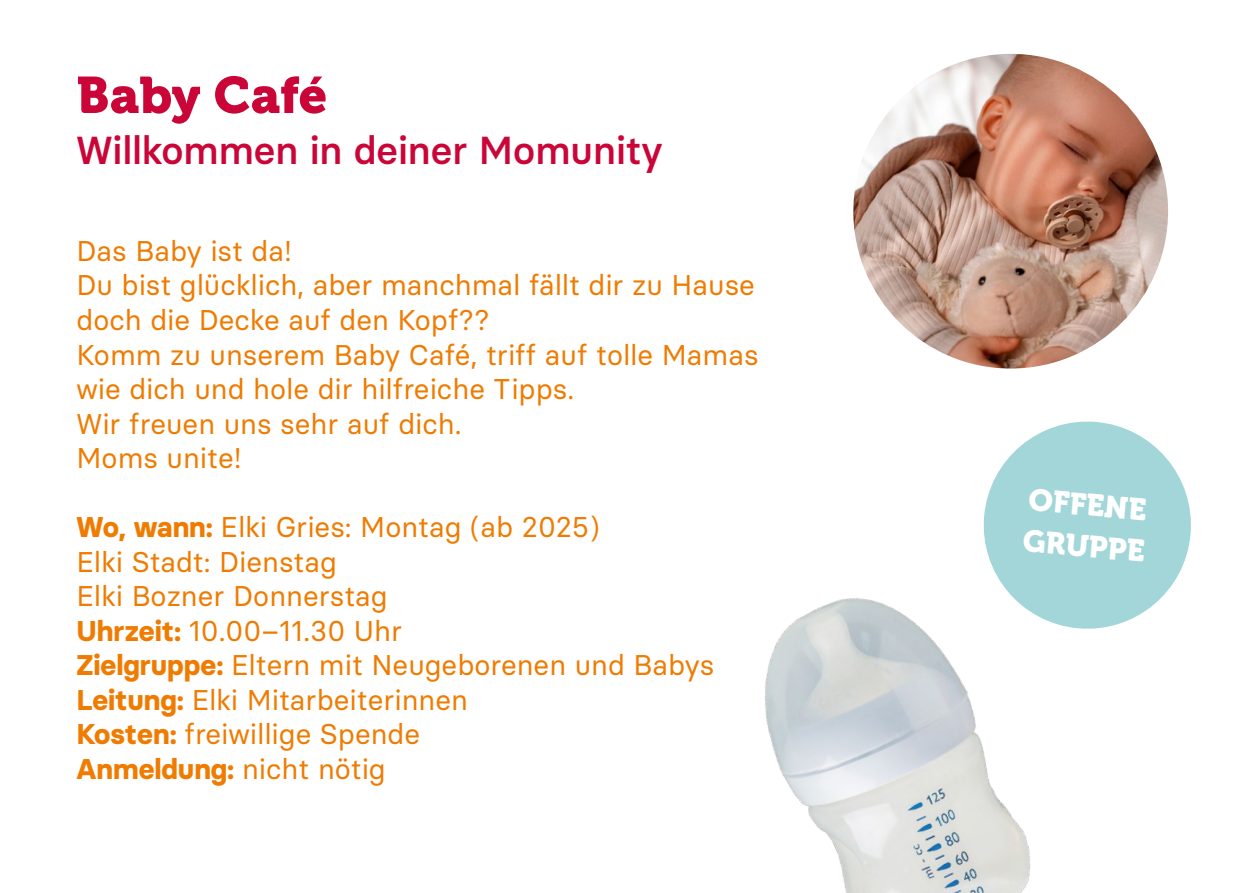
<style>
.page{position:relative;width:1259px;height:893px;background:#fff}
.page>*{position:absolute;margin:0;border:0;box-sizing:border-box;transform-origin:0 0}
.t1{font:51px "Museo 900";color:#ca0538}
.t2{font:500 39px "Basier Circle";color:#ca0538}
.t3{font:30.6px/41.7px "Museo 900";color:#fff}
.t4{font:28.5px/34.5px "Basier Circle";color:#ef7b00}
.s1{font-weight:700}
</style>
<div class="page">
<img style="left:853px;top:54px;width:315px;height:315px;border-radius:157px">
<svg style="left:1003px;top:421px;width:188px;height:207px;fill:#a2d6d8"></svg>
<img style="left:765px;top:465px;width:336px;height:428px">
<h1 class="t1" style="left:77px;top:66px;width:252px">Baby Café</h1>
<h2 class="t2" style="left:77px;top:126px;width:587px">Willkommen in deiner Momunity</h2>
<p class="t4" style="left:77px;top:233px;width:683px">Das Baby ist da!<br>Du bist glücklich, aber manchmal fällt dir zu Hause doch die Decke auf den Kopf??<br>Komm zu unserem Baby Café, triff auf tolle Mamas wie dich und hole dir hilfreiche Tipps.<br>Wir freuen uns sehr auf dich.<br>Moms unite!</p>
<p class="t4" style="left:77px;top:509px;width:639px"><span class="s1">Wo, wann:</span> Elki Gries: Montag (ab 2025)<br>Elki Stadt: Dienstag<br>Elki Bozner Donnerstag<br><span class="s1">Uhrzeit:</span> 10.00–11.30 Uhr<br><span class="s1">Zielgruppe:</span> Eltern mit Neugeborenen und Babys<br><span class="s1">Leitung:</span> Elki Mitarbeiterinnen<br><span class="s1">Kosten:</span> freiwillige Spende<br><span class="s1">Anmeldung:</span> nicht nötig</p>
<p class="t3" style="left:1028px;top:479px;width:124px;rotate:5deg">OFFENE<br>GRUPPE</p>
</div>
